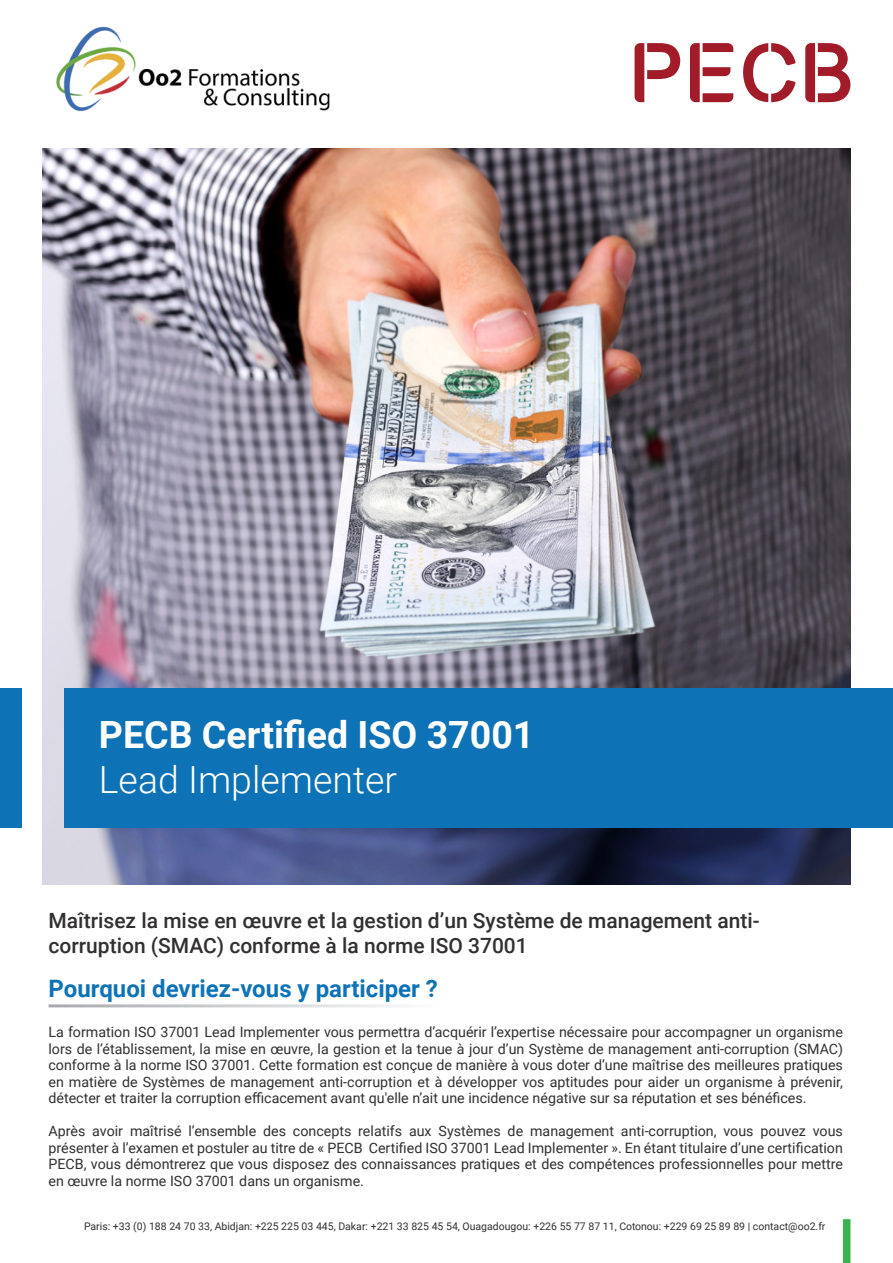
<style>
.page{position:relative;width:893px;height:1263px;background:#fff}
.page>*{position:absolute;margin:0;border:0;box-sizing:border-box;transform-origin:0 0}
.t1{font:700 37.5px "Roboto";color:#fff}
.t2{font:300 37.5px "Roboto";color:#fff}
.t3{font:700 24px "Roboto";color:#0d72b6}
.t4{font:500 21px/25.2px "Roboto";color:#312f30}
.t5{font:14.25px/16.5px "Roboto";color:#312f30;text-align:justify}
.Bullet_Points{font:10.5px "Roboto";color:#312f30}
</style>
<div class="page">
<img style="left:43px;top:149px;width:807px;height:735px">
<div style="left:65px;top:688px;width:828px;height:139px;background:#0d72b6"></div>
<div style="left:0;top:688px;width:21px;height:139px;background:#0d72b6"></div>
<div style="left:843px;top:1219px;width:7px;height:44px;background:#37b44b"></div>
<svg style="left:635px;top:43px;width:45px;height:59px"></svg>
<svg style="left:690px;top:43px;width:43px;height:59px"></svg>
<svg style="left:743px;top:43px;width:52px;height:59px"></svg>
<svg style="left:805px;top:43px;width:45px;height:59px"></svg>
<img style="left:56px;top:26px;width:274px;height:86px">
<p class="t1" style="left:99px;top:709px;width:437px">PECB Certified ISO 37001</p>
<p class="t2" style="left:99px;top:754px;width:300px">Lead Implementer</p>
<p class="t4" style="left:49px;top:907px;width:713px">Maîtrisez la mise en œuvre et la gestion d’un Système de management anti&shy;corruption (SMAC) conforme à la norme ISO 37001</p>
<p class="t3" style="left:49px;top:971px;width:391px">Pourquoi devriez-vous y participer ?</p>
<p class="t5" style="left:49px;top:1023px;width:796px">La formation ISO 37001 Lead Implementer vous permettra d’acquérir l’expertise nécessaire pour accompagner un organisme lors de l’établissement, la mise en œuvre, la gestion et la tenue à jour d’un Système de management anti-corruption (SMAC) conforme à la norme ISO 37001. Cette formation est conçue de manière à vous doter d’une maîtrise des meilleures pratiques en matière de Systèmes de management anti-corruption et à développer vos aptitudes pour aider un organisme à prévenir, détecter et traiter la corruption efficacement avant qu'elle n’ait une incidence négative sur sa réputation et ses bénéfices.</p>
<p class="t5" style="left:49px;top:1122px;width:796px">Après avoir maîtrisé l’ensemble des concepts relatifs aux Systèmes de management anti-corruption, vous pouvez vous présenter à l’examen et postuler au titre de « PECB Certified ISO 37001 Lead Implementer ». En étant titulaire d’une certification PECB, vous démontrerez que vous disposez des connaissances pratiques et des compétences professionnelles pour mettre en œuvre la norme ISO 37001 dans un organisme.</p>
<p class="Bullet_Points" style="left:84px;top:1218px;width:743px">Paris: +33 (0) 188 24 70 33, Abidjan: +225 225 03 445, Dakar: +221 33 825 45 54, Ouagadougou: +226 55 77 87 11, Cotonou: +229 69 25 89 89 | contact@oo2.fr</p>
</div>
